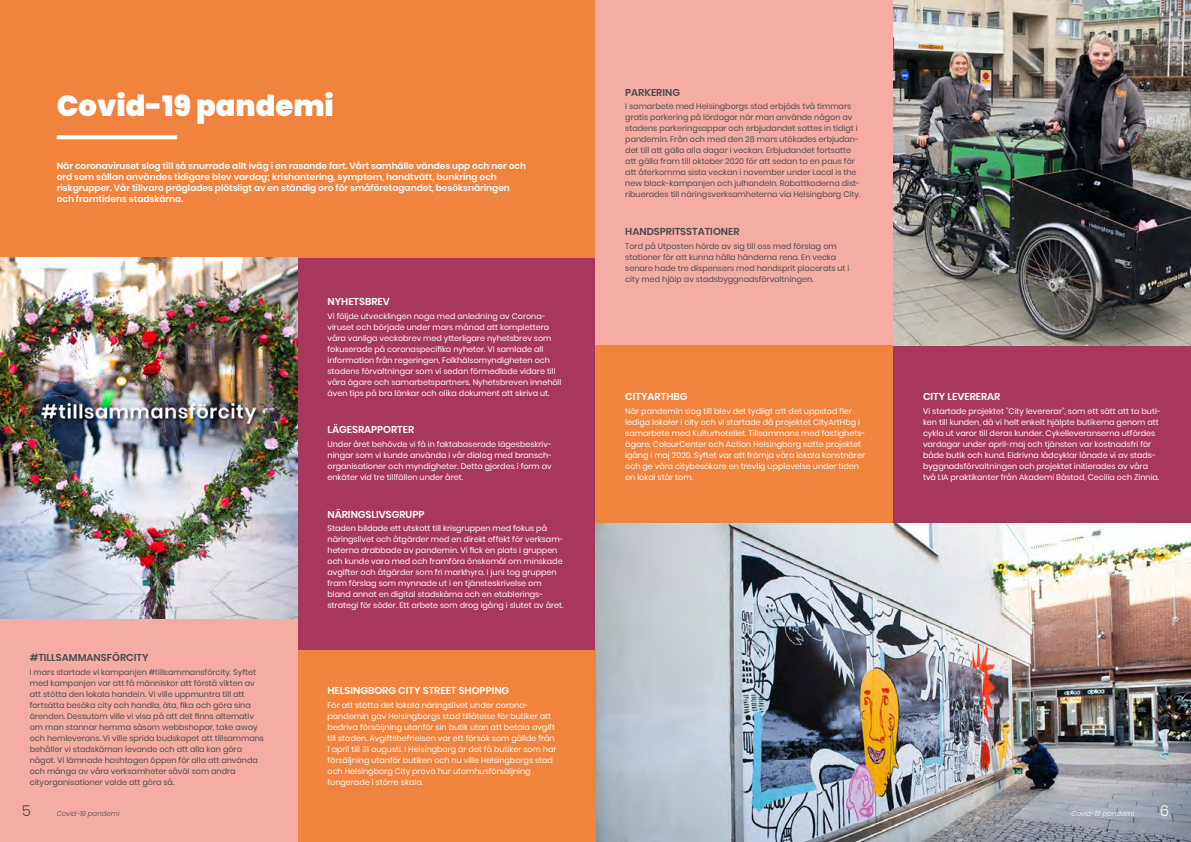
<style>
.page{position:relative;width:1191px;height:842px;background:#fff}
.page>*{position:absolute;margin:0;border:0;box-sizing:border-box;transform-origin:0 0}
.t1{font:900 29px "Poppins";color:#fff}
.t2{font:300 15px "Poppins";color:#474d4e}
.t3{font:300 15px "Poppins";color:#fff}
.t4{font:600 10px "Poppins";color:#fff}
.t5{font:600 10px "Poppins";color:#474d4e}
.t6{font:600 9px/11px "Poppins";color:#fff}
.t7{font:8px/11px "Poppins";color:#fff}
.t8{font:8px/11px "Poppins";color:#474d4e}
.t9{font:italic 300 7px "Poppins";color:#474d4e}
.t10{font:italic 300 7px "Poppins";color:#fff}
</style>
<div class="page">
<div style="left:0;top:0;width:595px;height:258px;background:#f0833d"></div>
<div style="left:298px;top:258px;width:297px;height:393px;background:#a7375c"></div>
<svg style="left:57px;top:135px;width:120px;height:4px"></svg>
<div style="left:0;top:618px;width:298px;height:224px;background:#f5aca3"></div>
<img style="left:0;top:258px;width:298px;height:360px">
<div style="left:595px;top:0;width:298px;height:376px;background:#f5aca3"></div>
<div style="left:595px;top:345px;width:298px;height:199px;background:#f0833d"></div>
<div style="left:893px;top:345px;width:298px;height:199px;background:#a7375c"></div>
<img style="left:595px;top:523px;width:596px;height:319px">
<img style="left:893px;top:0;width:298px;height:345px">
<div style="left:298px;top:651px;width:297px;height:191px;background:#f0833d"></div>
<h1 class="t1" style="left:57px;top:89px;width:279px">Covid-19 pandemi</h1>
<p class="t6" style="left:57px;top:160px;width:471px">När coronaviruset slog till så snurrade allt iväg i en rasande fart. Vårt samhälle vändes upp och ner och ord som sällan användes tidigare blev vardag; krishantering, symptom, handtvätt, bunkring och riskgrupper. Vår tillvaro präglades plötsligt av en ständig oro för småföretagandet, besöksnäringen och framtidens stadskärna.</p>
<p class="t5" style="left:30px;top:652px;width:120px">#TILLSAMMANSFÖRCITY</p>
<p class="t8" style="left:30px;top:667px;width:236px">I mars startade vi kampanjen #tillsammansförcity. Syftet med kampanjen var att få människor att förstå vikten av att stötta den lokala handeln. Vi ville uppmuntra till att fortsätta besöka city och handla, äta, fika och göra sina ärenden. Dessutom ville vi visa på att det finns alternativ om man stannar hemma såsom webbshopar, take away och hemleverans. Vi ville sprida budskapet att tillsammans behåller vi stadskärnan levande och att alla kan göra något. Vi lämnade hashtagen öppen för alla att använda och många av våra verksamheter såväl som andra cityorganisationer valde att göra så.</p>
<p class="t4" style="left:327px;top:296px;width:64px">NYHETSBREV</p>
<p class="t7" style="left:327px;top:310px;width:235px">Vi följde utvecklingen noga med anledning av Corona&shy;viruset och började under mars månad att komplettera våra vanliga veckobrev med ytterligare nyhetsbrev som fokuserade på coronaspecifika nyheter. Vi samlade all information från regeringen, Folkhälsomyndigheten och stadens förvaltningar som vi sedan förmedlade vidare till våra ägare och samarbetspartners. Nyhetsbreven innehöll även tips på bra länkar och olika dokument att skriva ut.</p>
<p class="t4" style="left:327px;top:424px;width:88px">LÄGESRAPPORTER</p>
<p class="t7" style="left:327px;top:439px;width:226px;text-align:justify">Under året behövde vi få in faktabaserade lägesbeskriv&shy;ningar som vi kunde använda i vår dialog med bransch&shy;organisationer och myndigheter. Detta gjordes i form av enkäter vid tre tillfällen under året.</p>
<p class="t4" style="left:327px;top:508px;width:98px">NÄRINGSLIVSGRUPP</p>
<p class="t7" style="left:327px;top:523px;width:238px">Staden bildade ett utskott till krisgruppen med fokus på näringslivet och åtgärder med en direkt effekt för verksam&shy;heterna drabbade av pandemin. Vi fick en plats i gruppen och kunde vara med och framföra önskemål om minskade avgifter och åtgärder som fri markhyra. I juni tog gruppen fram förslag som mynnade ut i en tjänsteskrivelse om bland annat en digital stadskärna och en etablerings&shy;strategi för söder. Ett arbete som drog igång i slutet av året.</p>
<p class="t4" style="left:327px;top:685px;width:183px">HELSINGBORG CITY STREET SHOPPING</p>
<p class="t7" style="left:327px;top:700px;width:230px">För att stötta det lokala näringslivet under corona&shy;pandemin gav Helsingborgs stad tillåtelse för butiker att bedriva försäljning utanför sin butik utan att betala avgift till staden. Avgiftsbefrielsen var ett försök som gällde från 1 april till 31 augusti. I Helsingborg är det få butiker som har försäljning utanför butiken och nu ville Helsingborgs stad och Helsingborg City prova hur utomhusförsäljning fungerade i större skala.</p>
<p class="t5" style="left:625px;top:86px;width:56px">PARKERING</p>
<p class="t8" style="left:625px;top:101px;width:236px">I samarbete med Helsingborgs stad erbjöds två timmars gratis parkering på lördagar när man använde någon av stadens parkeringsappar och erbjudandet sattes in tidigt i pandemin. Från och med den 28 mars utökades erbjudan&shy;det till att gälla alla dagar i veckan. Erbjudandet fortsatte att gälla fram till oktober 2020 för att sedan ta en paus för att återkomma sista veckan i november under Local is the new black-kampanjen och julhandeln. Rabattkoderna dist&shy;ribuerades till näringsverksamheterna via Helsingborg City.</p>
<p class="t5" style="left:625px;top:226px;width:116px">HANDSPRITSSTATIONER</p>
<p class="t8" style="left:625px;top:240px;width:226px">Tord på Utposten hörde av sig till oss med förslag om stationer för att kunna hålla händerna rena. En vecka senare hade tre dispensers med handsprit placerats ut i city med hjälp av stadsbyggnadsförvaltningen.</p>
<p class="t4" style="left:625px;top:391px;width:64px">CITYARTHBG</p>
<p class="t7" style="left:625px;top:406px;width:242px">När pandemin slog till blev det tydligt att det uppstod fler lediga lokaler i city och vi startade då projektet CityArtHbg i samarbete med Kulturhotellet. Tillsammans med fastighets&shy;ägare, ColourCenter och Action Helsingborg satte projektet igång i maj 2020. Syftet var att främja våra lokala konstnärer och ge våra citybesökare en trevlig upplevelse under tiden en lokal står tom.</p>
<p class="t4" style="left:923px;top:391px;width:79px">CITY LEVERERAR</p>
<p class="t7" style="left:923px;top:406px;width:239px">Vi startade projektet ”City levererar”, som ett sätt att ta buti&shy;ken till kunden, då vi helt enkelt hjälpte butikerna genom att cykla ut varor till deras kunder. Cykelleveranserna utfördes vardagar under april-maj och tjänsten var kostnadsfri för både butik och kund. Eldrivna lådcyklar lånade vi av stads&shy;byggnadsförvaltningen och projektet initierades av våra två LIA praktikanter från Akademi Båstad, Cecilia och Zinnia.</p>
<h2 class="t2" style="left:22px;top:802px;width:11px">5</h2>
<p class="t9" style="left:57px;top:809px;width:64px">Covid-19 pandemi</p>
<p class="t10" style="left:1071px;top:809px;width:64px">Covid-19 pandemi</p>
<h2 class="t3" style="left:1159px;top:802px;width:11px">6</h2>
</div>
